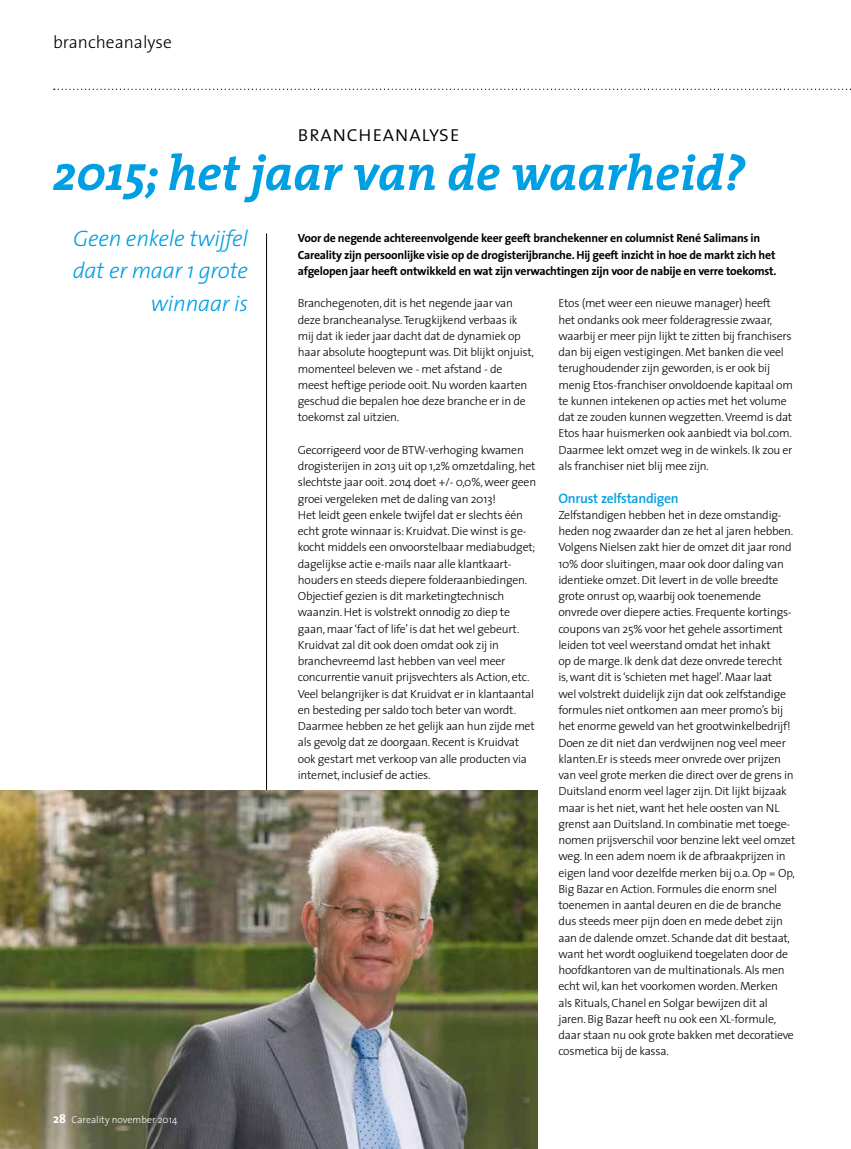
<style>
.page{position:relative;width:851px;height:1149px;background:#fff}
.page>*{position:absolute;margin:0;border:0;box-sizing:border-box;transform-origin:0 0}
.t1{font:italic 700 50px "The Serif";letter-spacing:-.01em;color:#009fe3}
.t2{font:italic 300 22.5px/32.5px "The Sans";letter-spacing:-.01em;color:#009fe3;text-align:right}
.t3{font:22.5px "The Sans Light Caps";color:#000}
.t4{font:300 17.5px "The Sans";color:#000}
.t5{font:600 13.75px "The Sans";letter-spacing:-.02em;color:#009fe3}
.t6{font:300 11.88px/16.2px "The Sans";letter-spacing:-.02em;color:#000}
.t7{font:700 11.88px/16.2px "The Sans";letter-spacing:-.02em;color:#000}
.t8{font:300 10px "The Sans";color:#fff}
.s1{font-weight:700;font-size:12.5px}
</style>
<div class="page">
<hr style="left:266px;top:233px;width:1px;height:841px;background:#000">
<svg style="left:54px;top:89px;width:797px;height:1px"></svg>
<img style="left:0;top:790px;width:537px;height:358px">
<h3 class="t4" style="left:53px;top:28px;width:120px">brancheanalyse</h3>
<h2 class="t3" style="left:297px;top:115px;width:164px">brancheanalyse</h2>
<h1 class="t1" style="left:53px;top:131px;width:693px">2015; het jaar van de waarheid?</h1>
<p class="t7" style="left:298px;top:230px;width:480px">Voor de negende achtereenvolgende keer geeft branchekenner en columnist René Salimans in<br>Careality zijn persoonlijke visie op de drogisterijbranche. Hij geeft inzicht in hoe de markt zich het afgelopen jaar heeft ontwikkeld en wat zijn verwachtingen zijn voor de nabije en verre toekomst.</p>
<h2 class="t2" style="left:73px;top:221px;width:177px">Geen enkele twijfel dat er maar 1 grote winnaar is</h2>
<p class="t6" style="left:558px;top:295px;width:236px">Etos (met weer een nieuwe manager) heeft<br>het ondanks ook meer folderagressie zwaar, waarbij er meer pijn lijkt te zitten bij franchisers dan bij eigen vestigingen. Met banken die veel terughoudender zijn geworden, is er ook bij menig Etos-franchiser onvoldoende kapitaal om te kunnen intekenen op acties met het volume dat ze zouden kunnen wegzetten. Vreemd is dat Etos haar huismerken ook aanbiedt via bol.com.<br>Daarmee lekt omzet weg in de winkels. Ik zou er als franchiser niet blij mee zijn.</p>
<p class="t5" style="left:558px;top:486px;width:122px">Onrust zelfstandigen</p>
<p class="t6" style="left:558px;top:506px;width:238px">Zelfstandigen hebben het in deze omstandig&shy;heden nog zwaarder dan ze het al jaren hebben.<br>Volgens Nielsen zakt hier de omzet dit jaar rond 10% door sluitingen, maar ook door daling van identieke omzet. Dit levert in de volle breedte grote onrust op, waarbij ook toenemende onvrede over diepere acties. Frequente kortings&shy;coupons van 25% voor het gehele assortiment leiden tot veel weerstand omdat het inhakt<br>op de marge. Ik denk dat deze onvrede terecht is, want dit is ‘schieten met hagel’. Maar laat<br>wel volstrekt duidelijk zijn dat ook zelfstandige formules niet ontkomen aan meer promo’s bij het enorme geweld van het grootwinkelbedrijf!<br>Doen ze dit niet dan verdwijnen nog veel meer klanten.Er is steeds meer onvrede over prijzen van veel grote merken die direct over de grens in Duitsland enorm veel lager zijn. Dit lijkt bijzaak maar is het niet, want het hele oosten van NL grenst aan Duitsland. In combinatie met toege&shy;nomen prijsverschil voor benzine lekt veel omzet weg. In een adem noem ik de afbraakprijzen in eigen land voor dezelfde merken bij o.a. Op = Op, Big Bazar en Action. Formules die enorm snel toenemen in aantal deuren en die de branche dus steeds meer pijn doen en mede debet zijn aan de dalende omzet. Schande dat dit bestaat, want het wordt oogluikend toegelaten door de hoofdkantoren van de multinationals. Als men echt wil, kan het voorkomen worden. Merken<br>als Rituals, Chanel en Solgar bewijzen dit al jaren. Big Bazar heeft nu ook een XL-formule, daar staan nu ook grote bakken met decoratieve cosmetica bij de kassa.</p>
<p class="t6" style="left:298px;top:295px;width:238px">Branchegenoten, dit is het negende jaar van deze brancheanalyse. Terugkijkend verbaas ik mij dat ik ieder jaar dacht dat de dynamiek op haar absolute hoogtepunt was. Dit blijkt onjuist, momenteel beleven we - met afstand - de meest heftige periode ooit. Nu worden kaarten geschud die bepalen hoe deze branche er in de toekomst zal uitzien.</p>
<p class="t6" style="left:298px;top:441px;width:240px">Gecorrigeerd voor de BTW-verhoging kwamen drogisterijen in 2013 uit op 1,2% omzetdaling, het slechtste jaar ooit. 2014 doet +/- 0,0%, weer geen groei vergeleken met de daling van 2013!<br>Het leidt geen enkele twijfel dat er slechts één echt grote winnaar is: Kruidvat. Die winst is ge&shy;kocht middels een onvoorstelbaar mediabudget; dagelijkse actie e-mails naar alle klantkaart&shy;houders en steeds diepere folderaanbiedingen.<br>Objectief gezien is dit marketingtechnisch waanzin. Het is volstrekt onnodig zo diep te gaan, maar ‘fact of life’ is dat het wel gebeurt.<br>Kruidvat zal dit ook doen omdat ook zij in branchevreemd last hebben van veel meer concurrentie vanuit prijsvechters als Action, etc.<br>Veel belangrijker is dat Kruidvat er in klantaantal en besteding per saldo toch beter van wordt.<br>Daarmee hebben ze het gelijk aan hun zijde met als gevolg dat ze doorgaan. Recent is Kruidvat ook gestart met verkoop van alle producten via internet, inclusief de acties.</p>
<p class="t8" style="left:53px;top:1111px;width:126px"><span class="s1">28</span> Careality november 2014</p>
</div>
